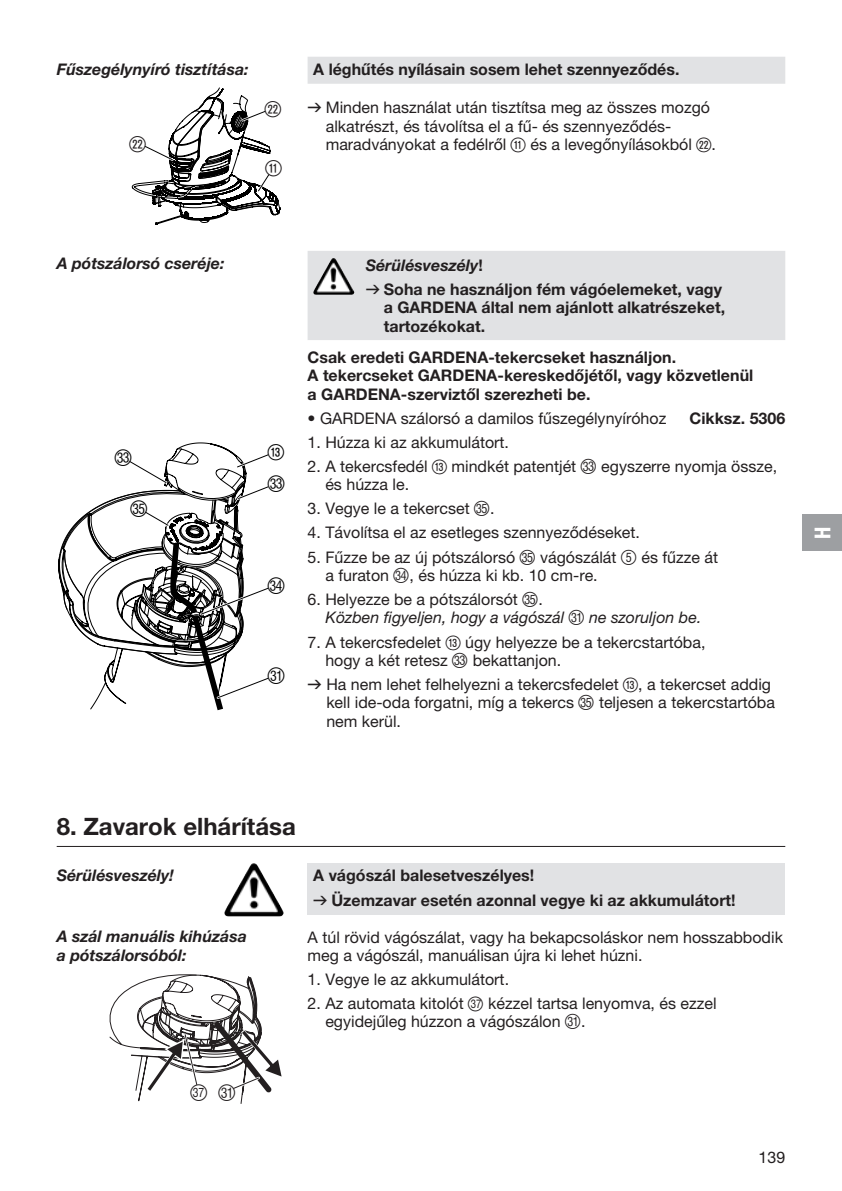
<style>
.page{position:relative;width:842px;height:1191px;background:#fff}
.page>*{position:absolute;margin:0;border:0;box-sizing:border-box;transform-origin:0 0}
.t1{font:700 24px "GARDENA Pro";color:#231f20}
.t2{font:22px "Ziffern";color:#000}
.t3{font:22px "Ziffern";color:#231f20}
.t4{font:22px "Ziffernim Kreisund Quadrat BQ";color:#231f20}
.t5{font:22px "Ziffernim Kreisund Quadrat BQ";color:#000}
.t6{font:22px "GARDENA Pro Bo Cond";color:#fff}
.t7{font:16px/18.4px "GARDENA Pro";color:#231f20}
.t8{font:700 16px/18.4px "GARDENA Pro";color:#231f20}
.t9{font:italic 700 16px/18.4px "GARDENA Pro";color:#231f20}
.t10{font:italic 16px/18.4px "GARDENA Pro";color:#231f20}
.s1{font-family:"Formdruck"}
.s2{font-family:"Ziffernim Kreisund Quadrat BQ";font-size:20px}
.s3{font-style:italic}
.s4{font-family:"Formdruck";font-weight:400}
.s5{font-family:"Ziffern";font-size:20px}
.s6{font-style:normal}
.s7{font-family:"Ziffern";font-style:normal;font-size:20px}
.s8{font-size:12px}
</style>
<div class="page">
<svg style="left:308px;top:57px;width:477px;height:283px"></svg>
<svg style="left:131px;top:87px;width:149px;height:138px"></svg>
<svg style="left:58px;top:442px;width:211px;height:269px"></svg>
<img style="left:315px;top:258px;width:18px;height:31px">
<div style="left:308px;top:863px;width:477px;height:51px;background:#e1e2e4"></div>
<hr style="left:57px;top:846px;width:728px;height:1px;background:#231f20">
<img style="left:227px;top:863px;width:25px;height:44px">
<svg style="left:110px;top:974px;width:172px;height:130px"></svg>
<div style="left:802px;top:514px;width:40px;height:36px;background:#9d9fa2"></div>
<p class="t9" style="left:57px;top:60px;width:194px">Fűszegélynyíró tisztítása:</p>
<h2 class="t4" style="left:130px;top:131px;width:18px">S</h2>
<h2 class="t4" style="left:265px;top:97px;width:18px">S</h2>
<h2 class="t4" style="left:265px;top:156px;width:18px">Q</h2>
<p class="t8" style="left:313px;top:60px;width:368px">A léghűtés nyílásain sosem lehet szennyeződés.</p>
<p class="t7" style="left:326px;top:98px;width:392px;text-indent:-18px"><span class="s1">v</span> Minden használat után tisztítsa meg az összes mozgó alkatrészt, és távolítsa el a fű- és szennyeződés&shy;maradványokat a fedélről <span class="s2">Q</span> és a levegőnyílásokból <span class="s2">S</span>.</p>
<p class="t9" style="left:57px;top:254px;width:169px">A pótszálorsó cseréje:</p>
<h2 class="t2" style="left:115px;top:445px;width:19px">W</h2>
<h2 class="t2" style="left:131px;top:496px;width:19px">Y</h2>
<h2 class="t5" style="left:268px;top:439px;width:18px">E</h2>
<h2 class="t2" style="left:268px;top:471px;width:19px">W</h2>
<h2 class="t2" style="left:268px;top:573px;width:19px">X</h2>
<h2 class="t2" style="left:268px;top:663px;width:19px">U</h2>
<p class="t8" style="left:366px;top:253px;width:358px;line-height:24px"><span class="s3">Sérülésveszély</span>!<br><span class="s4">v</span> Soha ne használjon fém vágóelemeket, vagy</p>
<p class="t8" style="left:384px;top:298px;width:343px">a GARDENA által nem ajánlott alkatrészeket, tartozékokat.</p>
<p class="t8" style="left:308px;top:347px;width:447px">Csak eredeti GARDENA-tekercseket használjon.<br>A tekercseket GARDENA-kereskedőjétől, vagy közvetlenül a GARDENA-szerviztől szerezheti be.</p>
<p class="t7" style="left:308px;top:408px;width:360px">• GARDENA szálorsó a damilos fűszegélynyíróhoz</p>
<p class="t8" style="left:689px;top:408px;width:97px">Cikksz. 5306</p>
<p class="t7" style="left:308px;top:433px;width:203px">1. Húzza ki az akkumulátort.</p>
<p class="t7" style="left:325px;top:457px;width:453px;text-indent:-18px">2. A tekercsfedél <span class="s2">E</span> mindkét patentjét <span class="s5">W</span> egyszerre nyomja össze, és húzza le.</p>
<p class="t7" style="left:308px;top:499px;width:188px">3. Vegye le a tekercset <span class="s5">Y</span>.</p>
<p class="t7" style="left:308px;top:523px;width:334px">4. Távolítsa el az esetleges szennyeződéseket.</p>
<p class="t7" style="left:325px;top:547px;width:394px;text-indent:-18px">5. Fűzze be az új pótszálorsó <span class="s5">Y</span> vágószálát <span class="s5">5</span> és fűzze át a furaton <span class="s5">X</span>, és húzza ki kb. 10 cm-re.</p>
<p class="t10" style="left:325px;top:590px;width:378px;text-indent:-18px"><span class="s6">6. Helyezze be a pótszálorsót</span> <span class="s7">Y</span><span class="s6">.<br></span>Közben figyeljen, hogy a vágószál <span class="s7">U</span> ne szoruljon be.</p>
<p class="t7" style="left:325px;top:632px;width:382px;text-indent:-18px">7. A tekercsfedelet <span class="s2">E</span> úgy helyezze be a tekercstartóba, hogy a két retesz <span class="s5">W</span> bekattanjon.</p>
<p class="t7" style="left:326px;top:675px;width:450px;text-indent:-19px"><span class="s1">v</span> Ha nem lehet felhelyezni a tekercsfedelet <span class="s2">E</span>, a tekercset addig kell ide-oda forgatni, míg a tekercs <span class="s5">Y</span> teljesen a tekercstartóba nem kerül.</p>
<h2 class="t6" style="left:809px;top:538px;width:14px;rotate:-90deg">H</h2>
<h1 class="t1" style="left:57px;top:811px;width:241px">8. Zavarok elhárítása</h1>
<p class="t9" style="left:57px;top:866px;width:119px">Sérülésveszély!</p>
<p class="t8" style="left:313px;top:863px;width:424px;line-height:24px">A vágószál balesetveszélyes!<br><span class="s4">v</span> Üzemzavar esetén azonnal vegye ki az akkumulátort!</p>
<p class="t9" style="left:57px;top:927px;width:192px">A szál manuális kihúzása a pótszálorsóból:</p>
<p class="t7" style="left:308px;top:927px;width:477px">A túl rövid vágószálat, vagy ha bekapcsoláskor nem hosszabbodik meg a vágószál, manuálisan újra ki lehet húzni.</p>
<p class="t7" style="left:308px;top:970px;width:203px">1. Vegye le az akkumulátort.</p>
<p class="t7" style="left:325px;top:994px;width:393px;text-indent:-18px">2. Az automata kitolót <span class="s2">ß</span><span class="s8">37</span> kézzel tartsa lenyomva, és ezzel egyidejűleg húzzon a vágószálon <span class="s5">U</span>.</p>
<h2 class="t3" style="left:190px;top:1080px;width:47px">z<sup>37</sup> U</h2>
<p class="t7" style="left:759px;top:1147px;width:28px">139</p>
</div>
